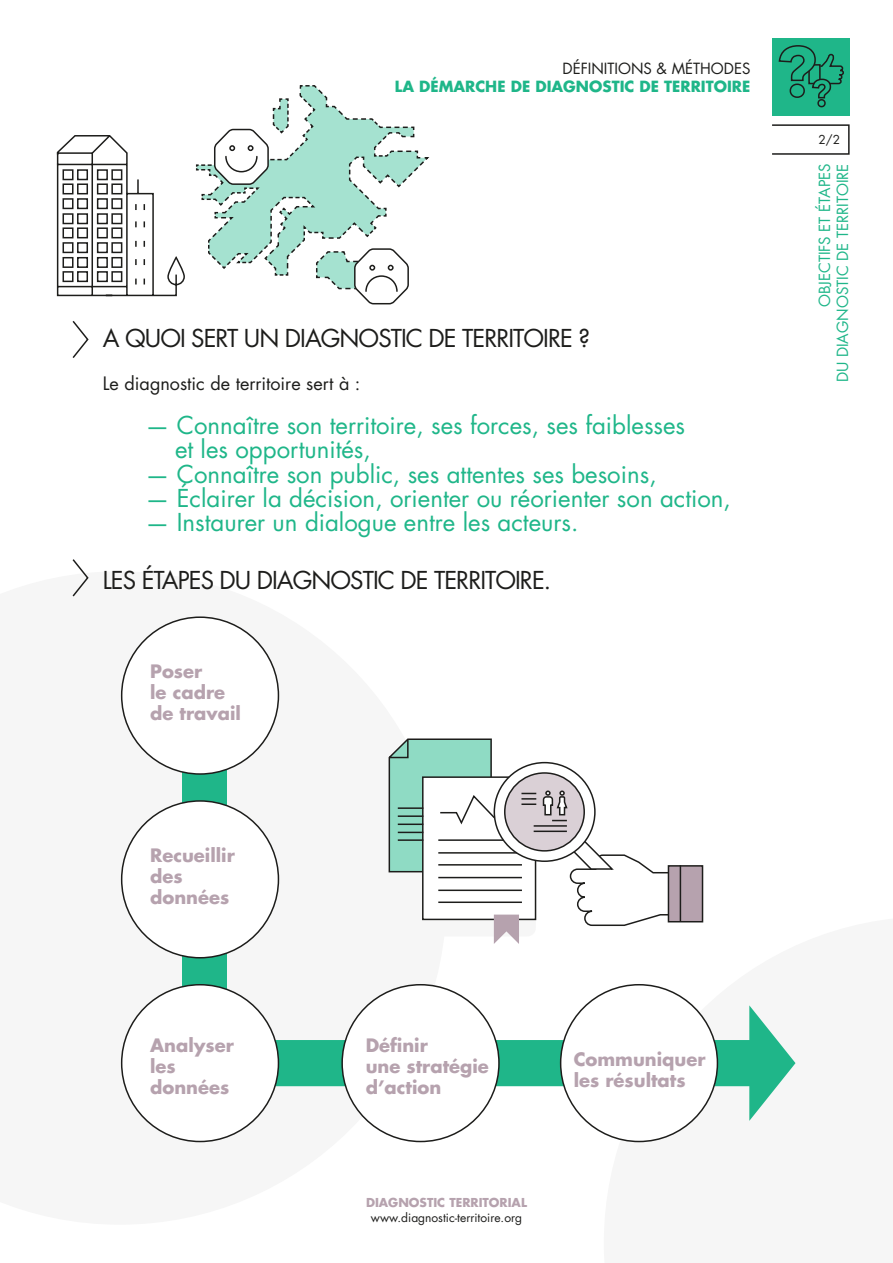
<style>
.page{position:relative;width:893px;height:1263px;background:#fff}
.page>*{position:absolute;margin:0;border:0;box-sizing:border-box;transform-origin:0 0}
.t1{font:24px/24px "Futura LT";color:#1fb689}
.t2{font:24px "Futura LT";letter-spacing:-.04em;color:#1d1d1b}
.t3{font:700 18px/21px "Futura LT";color:#b6a2ae}
.t4{font:18px "Futura LT";color:#1d1d1b}
.t5{font:15px/18px "Futura LT";color:#1fb689;text-align:right}
.t6{font:700 15px "Futura LT";color:#1fb689}
.t7{font:15px "Futura LT";color:#1d1d1b}
.t8{font:12px "Futura LT";color:#1d1d1b}
.t9{font:700 12px "Futura LT";color:#b6a2ae}
</style>
<div class="page">
<svg style="left:120px;top:617px;width:326px;height:526px;fill:#f6f6f6"></svg>
<div style="left:772px;top:38px;width:78px;height:78px;background:#1fb689"></div>
<div style="left:771px;top:124px;width:79px;height:31px;border:2px solid #1d1d1b"></div>
<svg style="left:72px;top:321px;width:17px;height:37px"></svg>
<svg style="left:72px;top:559px;width:17px;height:38px"></svg>
<svg style="left:778px;top:45px;width:66px;height:63px"></svg>
<svg style="left:253px;top:1005px;width:542px;height:116px"></svg>
<div style="left:182px;top:631px;width:45px;height:432px;background:#1fb689"></div>
<div style="left:122px;top:617px;width:156px;height:157px;background:#fff;border-radius:50%"></div>
<div style="left:122px;top:985px;width:156px;height:156px;background:#fff;border-radius:50%"></div>
<div style="left:122px;top:801px;width:156px;height:157px;background:#fff;border-radius:50%"></div>
<div style="left:342px;top:985px;width:157px;height:156px;background:#fff;border-radius:50%"></div>
<div style="left:561px;top:985px;width:156px;height:156px;background:#fff;border-radius:50%"></div>
<svg style="left:200px;top:85px;width:227px;height:220px"></svg>
<div style="left:668px;top:866px;width:34px;height:56px;background:#b6a2ae"></div>
<div style="left:668px;top:865px;width:35px;height:57px;border:2px solid #1d1d1b"></div>
<hr style="left:680px;top:865px;width:1px;height:57px;background:#1d1d1b">
<svg style="left:387px;top:738px;width:288px;height:206px"></svg>
<svg style="left:56px;top:135px;width:129px;height:162px"></svg>
<p class="t7" style="left:562px;top:59px;width:189px">DÉFINITIONS &amp; MÉTHODES</p>
<p class="t6" style="left:395px;top:76px;width:357px">LA DÉMARCHE DE DIAGNOSTIC DE TERRITOIRE</p>
<p class="t2" style="left:103px;top:323px;width:489px">A QUOI SERT UN DIAGNOSTIC DE TERRITOIRE ?</p>
<p class="t4" style="left:103px;top:371px;width:259px">Le diagnostic de territoire sert à :</p>
<p class="t1" style="left:175px;top:414px;width:512px;text-indent:-30px">— Connaître son territoire, ses forces, ses faiblesses et les opportunités,</p>
<p class="t1" style="left:145px;top:462px;width:513px">— Connaître son public, ses attentes ses besoins,</p>
<p class="t1" style="left:145px;top:486px;width:587px">— Éclairer la décision, orienter ou réorienter son action,</p>
<p class="t1" style="left:145px;top:510px;width:434px">— Instaurer un dialogue entre les acteurs.</p>
<p class="t2" style="left:103px;top:564px;width:450px">LES ÉTAPES DU DIAGNOSTIC DE TERRITOIRE.</p>
<p class="t3" style="left:150px;top:660px;width:92px">Poser<br>le cadre de travail</p>
<p class="t3" style="left:150px;top:844px;width:86px">Recueillir des données</p>
<p class="t3" style="left:150px;top:1034px;width:85px">Analyser les données</p>
<p class="t3" style="left:366px;top:1034px;width:125px">Définir<br>une stratégie d’action</p>
<p class="t9" style="left:366px;top:1194px;width:162px">DIAGNOSTIC TERRITORIAL</p>
<p class="t8" style="left:371px;top:1209px;width:153px">www.diagnostic-territoire.org</p>
<p class="t3" style="left:574px;top:1048px;width:133px">Communiquer les résultats</p>
<p class="t8" style="left:818px;top:132px;width:23px">2/2</p>
<p class="t5" style="left:816px;top:382px;width:220px;rotate:-90deg">OBJECTIFS ET ÉTAPES<br>DU DIAGNOSTIC DE TERRITOIRE</p>
</div>
